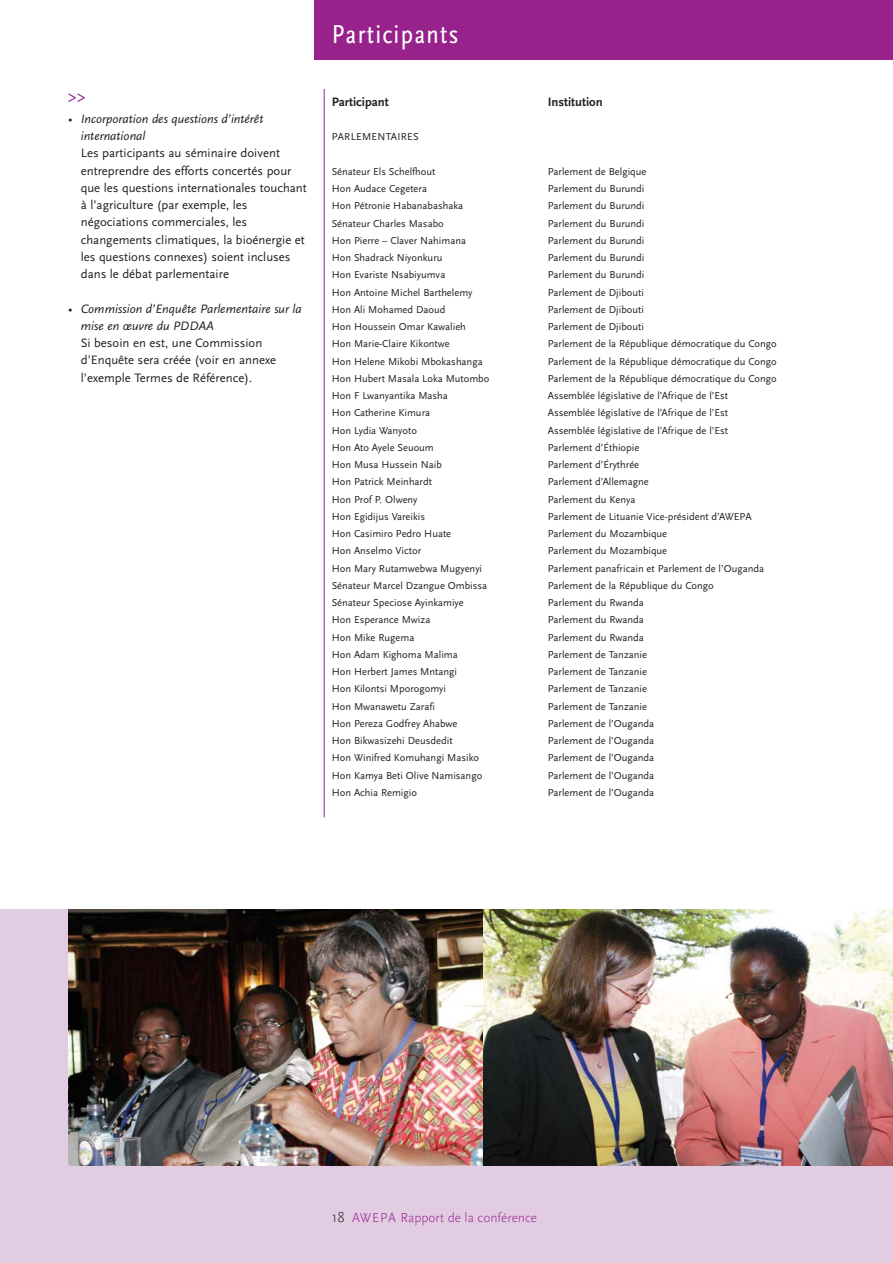
<style>
.page{position:relative;width:893px;height:1263px;background:#fff}
.page>*{position:absolute;margin:0;border:0;box-sizing:border-box;transform-origin:0 0}
.t1{font:condensed 27px "Scala Sans Pro";letter-spacing:.05em;color:#fff}
.t2{font:condensed 18px "Scala Sans Pro";color:#98228b}
.t3{font:300 13.5px "Scala Sans";color:#98228b}
.t4{font:12.75px/17.2px "Scala Sans LF";color:#231f20}
.t5{font:italic 12.75px/17.2px "Scala Sans LF";color:#231f20}
.t6{font:700 12.75px "Scala Sans";color:#231f20}
.t7{font:10.5px "Scala Sans LF";color:#231f20}
.t8{font:10.5px "Scala Sans LF";letter-spacing:.025em;color:#231f20}
.s1{font-style:normal}
.s2{font-size:15px;color:#231f20}
</style>
<div class="page">
<div style="left:0;top:910px;width:893px;height:353px;background:#e1cce2"></div>
<div style="left:315px;top:0;width:578px;height:60px;background:#98228b"></div>
<hr style="left:324px;top:89px;width:1px;height:728px;background:#98228b">
<img style="left:68px;top:910px;width:416px;height:255px">
<img style="left:484px;top:910px;width:409px;height:255px">
<h2 class="t2" style="left:68px;top:89px;width:19px">&gt;&gt;</h2>
<p class="t5" style="left:81px;top:111px;width:184px;text-indent:-13px"><span class="s1">•</span> Incorporation des questions d’intérêt international</p>
<p class="t4" style="left:81px;top:146px;width:227px">Les participants au séminaire doivent entreprendre des efforts concertés pour que les questions internationales touchant à l’agriculture (par exemple, les négociations commerciales, les changements climatiques, la bioénergie et les questions connexes) soient incluses dans le débat parlementaire</p>
<p class="t5" style="left:81px;top:301px;width:223px;text-indent:-13px"><span class="s1">•</span> Commission d’Enquête Parlementaire sur la mise en œuvre du PDDAA</p>
<p class="t4" style="left:81px;top:336px;width:197px">Si besoin en est, une Commission d’Enquête sera créée (voir en annexe l’exemple Termes de Référence).</p>
<h1 class="t1" style="left:332px;top:24px;width:128px">Participants</h1>
<p class="t6" style="left:332px;top:97px;width:59px">Participant</p>
<p class="t6" style="left:548px;top:97px;width:57px">Institution</p>
<p class="t8" style="left:332px;top:133px;width:89px">PARLEMENTAIRES</p>
<p class="t7" style="left:332px;top:167px;width:105px">Sénateur Els Schelfhout</p>
<p class="t7" style="left:548px;top:167px;width:100px">Parlement de Belgique</p>
<p class="t7" style="left:332px;top:185px;width:97px">Hon Audace Cegetera</p>
<p class="t7" style="left:548px;top:185px;width:98px">Parlement du Burundi</p>
<p class="t7" style="left:332px;top:202px;width:133px">Hon Pétronie Habanabashaka</p>
<p class="t7" style="left:548px;top:202px;width:98px">Parlement du Burundi</p>
<p class="t7" style="left:332px;top:219px;width:114px">Sénateur Charles Masabo</p>
<p class="t7" style="left:548px;top:219px;width:98px">Parlement du Burundi</p>
<p class="t7" style="left:332px;top:236px;width:136px">Hon Pierre – Claver Nahimana</p>
<p class="t7" style="left:548px;top:236px;width:98px">Parlement du Burundi</p>
<p class="t7" style="left:332px;top:254px;width:112px">Hon Shadrack Niyonkuru</p>
<p class="t7" style="left:548px;top:254px;width:98px">Parlement du Burundi</p>
<p class="t7" style="left:332px;top:271px;width:115px">Hon Evariste Nsabiyumva</p>
<p class="t7" style="left:548px;top:271px;width:98px">Parlement du Burundi</p>
<p class="t7" style="left:332px;top:288px;width:142px">Hon Antoine Michel Barthelemy</p>
<p class="t7" style="left:548px;top:288px;width:98px">Parlement de Djibouti</p>
<p class="t7" style="left:332px;top:305px;width:115px">Hon Ali Mohamed Daoud</p>
<p class="t7" style="left:548px;top:305px;width:98px">Parlement de Djibouti</p>
<p class="t7" style="left:332px;top:323px;width:136px">Hon Houssein Omar Kawalieh</p>
<p class="t7" style="left:548px;top:323px;width:98px">Parlement de Djibouti</p>
<p class="t7" style="left:332px;top:340px;width:120px">Hon Marie-Claire Kikontwe</p>
<p class="t7" style="left:548px;top:340px;width:230px">Parlement de la République démocratique du Congo</p>
<p class="t7" style="left:332px;top:357px;width:152px">Hon Helene Mikobi Mbokashanga</p>
<p class="t7" style="left:548px;top:357px;width:230px">Parlement de la République démocratique du Congo</p>
<p class="t7" style="left:332px;top:374px;width:159px">Hon Hubert Masala Loka Mutombo</p>
<p class="t7" style="left:548px;top:374px;width:230px">Parlement de la République démocratique du Congo</p>
<p class="t7" style="left:332px;top:392px;width:118px">Hon F Lwanyantika Masha</p>
<p class="t7" style="left:548px;top:392px;width:182px">Assemblée législative de l’Afrique de l’Est</p>
<p class="t7" style="left:332px;top:409px;width:100px">Hon Catherine Kimura</p>
<p class="t7" style="left:548px;top:409px;width:182px">Assemblée législative de l’Afrique de l’Est</p>
<p class="t7" style="left:332px;top:426px;width:87px">Hon Lydia Wanyoto</p>
<p class="t7" style="left:548px;top:426px;width:182px">Assemblée législative de l’Afrique de l’Est</p>
<p class="t7" style="left:332px;top:443px;width:104px">Hon Ato Ayele Seuoum</p>
<p class="t7" style="left:548px;top:443px;width:93px">Parlement d’Éthiopie</p>
<p class="t7" style="left:332px;top:461px;width:112px">Hon Musa Hussein Naib</p>
<p class="t7" style="left:548px;top:461px;width:93px">Parlement d’Érythrée</p>
<p class="t7" style="left:332px;top:478px;width:102px">Hon Patrick Meinhardt</p>
<p class="t7" style="left:548px;top:478px;width:102px">Parlement d’Allemagne</p>
<p class="t7" style="left:332px;top:495px;width:87px">Hon Prof P. Olweny</p>
<p class="t7" style="left:548px;top:495px;width:89px">Parlement du Kenya</p>
<p class="t7" style="left:332px;top:512px;width:95px">Hon Egidijus Vareikis</p>
<p class="t7" style="left:548px;top:512px;width:205px">Parlement de Lituanie Vice-président d’AWEPA</p>
<p class="t7" style="left:332px;top:530px;width:121px">Hon Casimiro Pedro Huate</p>
<p class="t7" style="left:548px;top:530px;width:121px">Parlement du Mozambique</p>
<p class="t7" style="left:332px;top:547px;width:91px">Hon Anselmo Victor</p>
<p class="t7" style="left:548px;top:547px;width:121px">Parlement du Mozambique</p>
<p class="t7" style="left:332px;top:564px;width:152px">Hon Mary Rutamwebwa Mugyenyi</p>
<p class="t7" style="left:548px;top:564px;width:218px">Parlement panafricain et Parlement de l’Ouganda</p>
<p class="t7" style="left:332px;top:581px;width:157px">Sénateur Marcel Dzangue Ombissa</p>
<p class="t7" style="left:548px;top:581px;width:167px">Parlement de la République du Congo</p>
<p class="t7" style="left:332px;top:599px;width:134px">Sénateur Speciose Ayinkamiye</p>
<p class="t7" style="left:548px;top:599px;width:98px">Parlement du Rwanda</p>
<p class="t7" style="left:332px;top:616px;width:100px">Hon Esperance Mwiza</p>
<p class="t7" style="left:548px;top:616px;width:98px">Parlement du Rwanda</p>
<p class="t7" style="left:332px;top:633px;width:84px">Hon Mike Rugema</p>
<p class="t7" style="left:548px;top:633px;width:98px">Parlement du Rwanda</p>
<p class="t7" style="left:332px;top:650px;width:128px">Hon Adam Kighoma Malima</p>
<p class="t7" style="left:548px;top:650px;width:101px">Parlement de Tanzanie</p>
<p class="t7" style="left:332px;top:668px;width:127px">Hon Herbert James Mntangi</p>
<p class="t7" style="left:548px;top:668px;width:101px">Parlement de Tanzanie</p>
<p class="t7" style="left:332px;top:685px;width:116px">Hon Kilontsi Mporogomyi</p>
<p class="t7" style="left:548px;top:685px;width:101px">Parlement de Tanzanie</p>
<p class="t7" style="left:332px;top:702px;width:105px">Hon Mwanawetu Zarafi</p>
<p class="t7" style="left:548px;top:702px;width:101px">Parlement de Tanzanie</p>
<p class="t7" style="left:332px;top:719px;width:127px">Hon Pereza Godfrey Ahabwe</p>
<p class="t7" style="left:548px;top:719px;width:108px">Parlement de l’Ouganda</p>
<p class="t7" style="left:332px;top:737px;width:122px">Hon Bikwasizehi Deusdedit</p>
<p class="t7" style="left:548px;top:737px;width:108px">Parlement de l’Ouganda</p>
<p class="t7" style="left:332px;top:754px;width:149px">Hon Winifred Komuhangi Masiko</p>
<p class="t7" style="left:548px;top:754px;width:108px">Parlement de l’Ouganda</p>
<p class="t7" style="left:332px;top:771px;width:152px">Hon Kamya Beti Olive Namisango</p>
<p class="t7" style="left:548px;top:771px;width:108px">Parlement de l’Ouganda</p>
<p class="t7" style="left:332px;top:788px;width:87px">Hon Achia Remigio</p>
<p class="t7" style="left:548px;top:788px;width:108px">Parlement de l’Ouganda</p>
<p class="t3" style="left:332px;top:1213px;width:207px"><span class="s2">18</span> AWEPA Rapport de la conférence</p>
</div>
